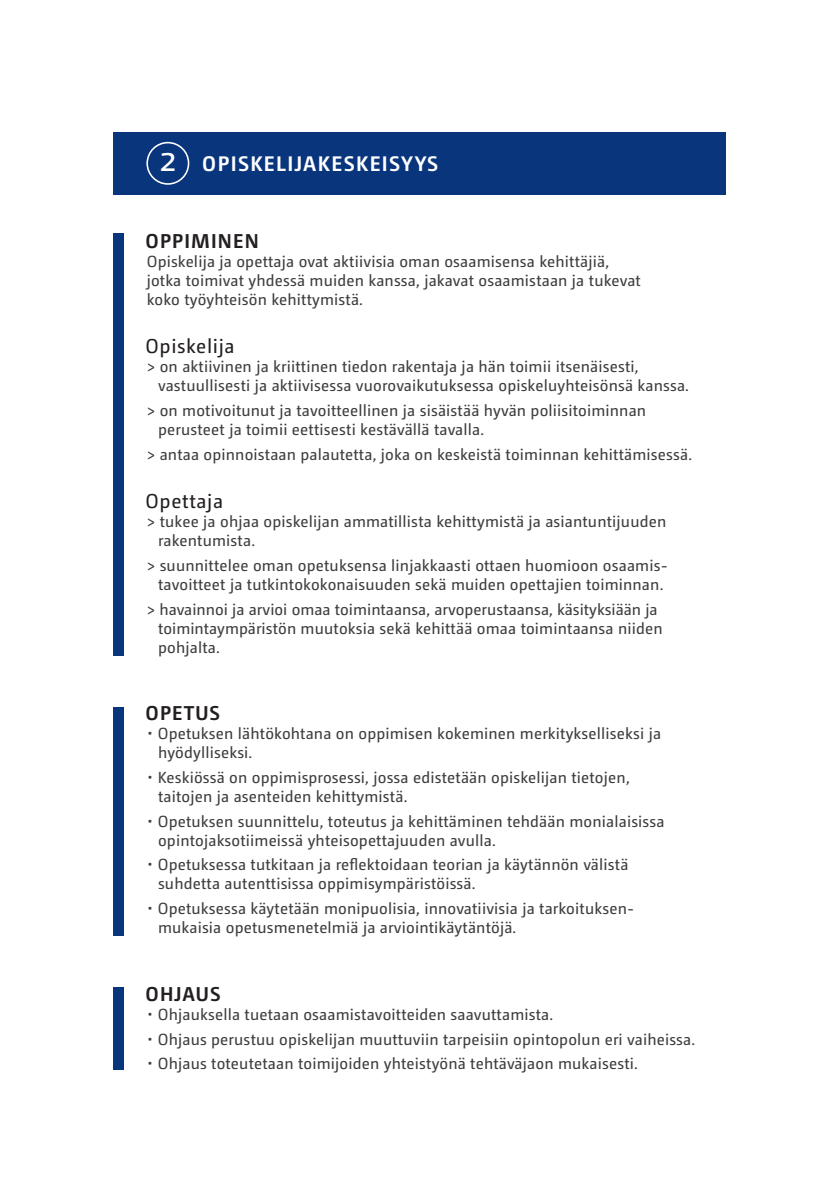
<style>
.page{position:relative;width:840px;height:1191px;background:#fff}
.page>*{position:absolute;margin:0;border:0;box-sizing:border-box;transform-origin:0 0}
.t1{font:33.4px "Camingo Dos";color:#fff}
.t2{font:700 21px "Camingo Dos";letter-spacing:.065em;color:#fff}
.t3{font:700 20px "Camingo Dos";letter-spacing:.055em;color:#231f20}
.t4{font:20px "Camingo Dos";letter-spacing:.03em;color:#231f20}
.t5{font:16px/19px "Camingo Dos";letter-spacing:.01em;color:#3e3e3f}
</style>
<div class="page">
<div style="left:113px;top:132px;width:612px;height:62px;background:#08357c"></div>
<div style="left:146px;top:142px;width:43px;height:43px;border:2px solid #fff;border-radius:50%"></div>
<div style="left:113px;top:234px;width:11px;height:422px;background:#08357c"></div>
<div style="left:113px;top:987px;width:11px;height:83px;background:#08357c"></div>
<div style="left:113px;top:707px;width:11px;height:228px;background:#08357c"></div>
<h1 class="t1" style="left:159px;top:140px;width:19px">2</h1>
<h2 class="t2" style="left:202px;top:151px;width:237px">OPISKELIJAKESKEISYYS</h2>
<p class="t3" style="left:145px;top:228px;width:115px">OPPIMINEN</p>
<p class="t5" style="left:147px;top:251px;width:495px">Opiskelija ja opettaja ovat aktiivisia oman osaamisensa kehittäjiä, jotka toimivat yhdessä muiden kanssa, jakavat osaamistaan ja tukevat koko työyhteisön kehittymistä.</p>
<p class="t4" style="left:145px;top:334px;width:90px">Opiskelija</p>
<p class="t5" style="left:158px;top:357px;width:532px;text-indent:-11px">&gt; on aktiivinen ja kriittinen tiedon rakentaja ja hän toimii itsenäisesti, vastuullisesti ja aktiivisessa vuorovaikutuksessa opiskeluyhteisönsä kanssa.</p>
<p class="t5" style="left:158px;top:401px;width:489px;text-indent:-11px">&gt; on motivoitunut ja tavoitteellinen ja sisäistää hyvän poliisitoiminnan perusteet ja toimii eettisesti kestävällä tavalla.</p>
<p class="t5" style="left:147px;top:444px;width:546px">&gt; antaa opinnoistaan palautetta, joka on keskeistä toiminnan kehittämisessä.</p>
<p class="t4" style="left:145px;top:489px;width:79px">Opettaja</p>
<p class="t5" style="left:158px;top:512px;width:509px;text-indent:-11px">&gt; tukee ja ohjaa opiskelijan ammatillista kehittymistä ja asiantuntijuuden rakentumista.</p>
<p class="t5" style="left:147px;top:556px;width:522px;text-align:center">&gt; suunnittelee oman opetuksensa linjakkaasti ottaen huomioon osaamis&shy;tavoitteet ja tutkintokokonaisuuden sekä muiden opettajien toiminnan.</p>
<p class="t5" style="left:158px;top:599px;width:506px;text-indent:-11px">&gt; havainnoi ja arvioi omaa toimintaansa, arvoperustaansa, käsityksiään ja toimintaympäristön muutoksia sekä kehittää omaa toimintaansa niiden pohjalta.</p>
<p class="t3" style="left:145px;top:701px;width:76px">OPETUS</p>
<p class="t5" style="left:158px;top:724px;width:504px;text-indent:-11px">• Opetuksen lähtökohtana on oppimisen kokeminen merkitykselliseksi ja hyödylliseksi.</p>
<p class="t5" style="left:158px;top:768px;width:473px;text-indent:-11px">• Keskiössä on oppimisprosessi, jossa edistetään opiskelijan tietojen, taitojen ja asenteiden kehittymistä.</p>
<p class="t5" style="left:158px;top:811px;width:507px;text-indent:-11px">• Opetuksen suunnittelu, toteutus ja kehittäminen tehdään monialaisissa opintojaksotiimeissä yhteisopettajuuden avulla.</p>
<p class="t5" style="left:158px;top:855px;width:471px;text-indent:-11px">• Opetuksessa tutkitaan ja reflektoidaan teorian ja käytännön välistä suhdetta autenttisissa oppimisympäristöissä.</p>
<p class="t5" style="left:158px;top:899px;width:477px;text-indent:-11px">• Opetuksessa käytetään monipuolisia, innovatiivisia ja tarkoituksen&shy;mukaisia opetusmenetelmiä ja arviointikäytäntöjä.</p>
<p class="t3" style="left:145px;top:981px;width:76px">OHJAUS</p>
<p class="t5" style="left:147px;top:1004px;width:408px">• Ohjauksella tuetaan osaamistavoitteiden saavuttamista.</p>
<p class="t5" style="left:147px;top:1029px;width:549px">• Ohjaus perustuu opiskelijan muuttuviin tarpeisiin opintopolun eri vaiheissa.</p>
<p class="t5" style="left:147px;top:1054px;width:492px">• Ohjaus toteutetaan toimijoiden yhteistyönä tehtäväjaon mukaisesti.</p>
</div>
